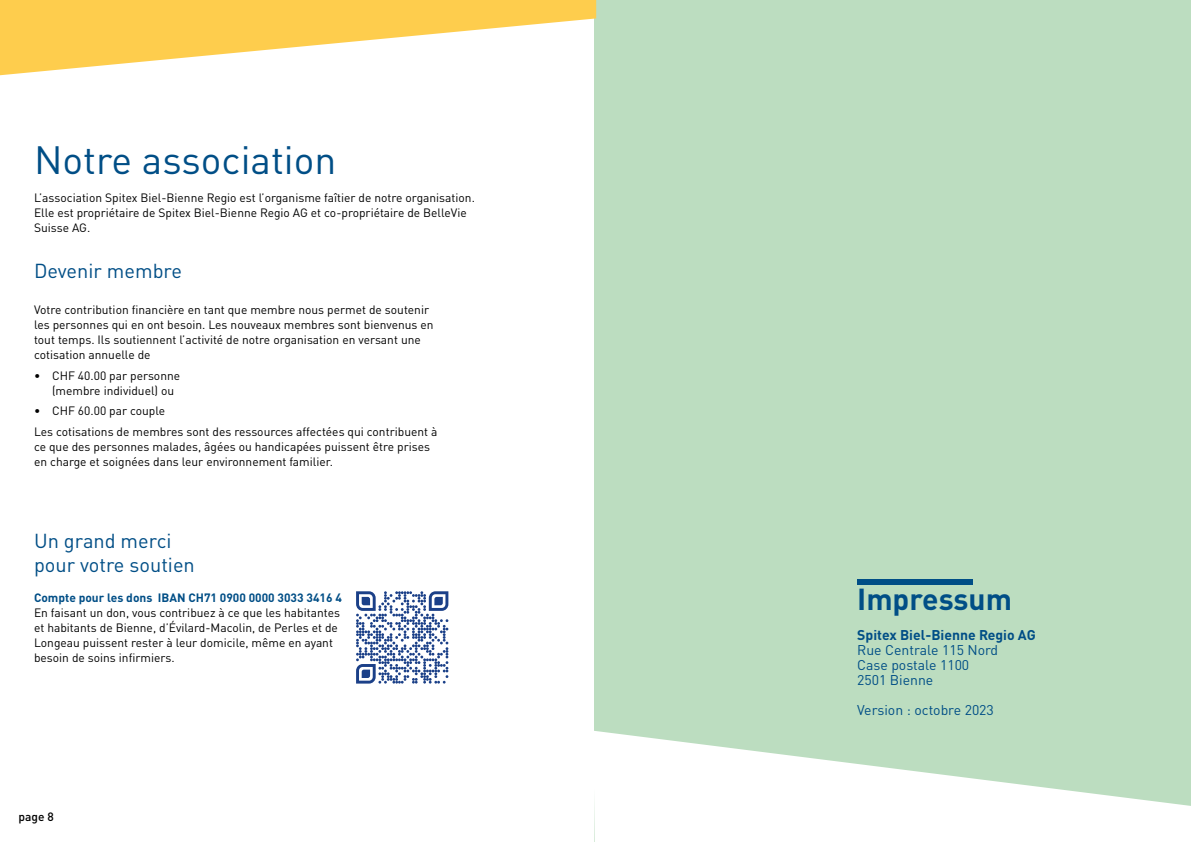
<style>
.page{position:relative;width:1191px;height:842px;background:#fff}
.page>*{position:absolute;margin:0;border:0;box-sizing:border-box;transform-origin:0 0}
.t1{font:39px "DIN Pro";color:#004e86}
.t2{font:700 30px "DIN Pro";color:#004e86}
.t3{font:20px/24px "DIN Pro";color:#004e86}
.t4{font:14px/15px "DIN Pro";color:#004e86}
.t5{font:700 14px "DIN Pro";color:#004e86}
.t6{font:12px/15px "DIN Pro";color:#000}
.t7{font:700 12px "DIN Pro";color:#004e86}
.t8{font:500 12px "DIN Pro";color:#000}
</style>
<div class="page">
<div style="left:595px;top:0;width:596px;height:842px;background:#bcddc0"></div>
<svg style="left:594px;top:731px;width:597px;height:111px;fill:#fff"></svg>
<svg style="left:0;top:0;width:596px;height:75px;fill:#fecd4d"></svg>
<svg style="left:356px;top:591px;width:92px;height:93px"></svg>
<div style="left:857px;top:579px;width:115px;height:5px;background:#004e86"></div>
<h1 class="t1" style="left:34px;top:130px;width:304px">Notre association</h1>
<p class="t6" style="left:34px;top:189px;width:442px">L’association Spitex Biel-Bienne Regio est l’organisme faîtier de notre organisation.<br>Elle est propriétaire de Spitex Biel-Bienne Regio AG et co-propriétaire de BelleVie<br>Suisse AG.</p>
<h3 class="t3" style="left:34px;top:257px;width:149px">Devenir membre</h3>
<p class="t6" style="left:34px;top:301px;width:401px">Votre contribution financière en tant que membre nous permet de soutenir les personnes qui en ont besoin. Les nouveaux membres sont bienvenus en tout temps. Ils soutiennent l’activité de notre organisation en versant une cotisation annuelle de</p>
<p class="t6" style="left:52px;top:367px;width:130px;text-indent:-18px">• CHF 40.00 par personne (membre individuel) ou</p>
<p class="t6" style="left:34px;top:399px;width:405px;line-height:20.7px">• CHF 60.00 par couple<br>Les cotisations de membres sont des ressources affectées qui contribuent à</p>
<p class="t6" style="left:34px;top:438px;width:397px">ce que des personnes malades, âgées ou handicapées puissent être prises en charge et soignées dans leur environnement familier.</p>
<h3 class="t3" style="left:34px;top:527px;width:162px">Un grand merci pour votre soutien</h3>
<p class="t7" style="left:34px;top:587px;width:309px">Compte pour les dons IBAN CH71 0900 0000 3033 3416 4</p>
<p class="t6" style="left:34px;top:604px;width:307px">En faisant un don, vous contribuez à ce que les habitantes et habitants de Bienne, d’Évilard-Macolin, de Perles et de Longeau puissent rester à leur domicile, même en ayant besoin de soins infirmiers.</p>
<p class="t8" style="left:18px;top:807px;width:37px">page 8</p>
<h2 class="t2" style="left:857px;top:574px;width:156px">Impressum</h2>
<p class="t5" style="left:857px;top:623px;width:180px">Spitex Biel-Bienne Regio AG</p>
<p class="t4" style="left:857px;top:641px;width:142px">Rue Centrale 115 Nord<br>Case postale 1100<br>2501 Bienne</p>
<p class="t4" style="left:857px;top:701px;width:138px">Version : octobre 2023</p>
</div>
